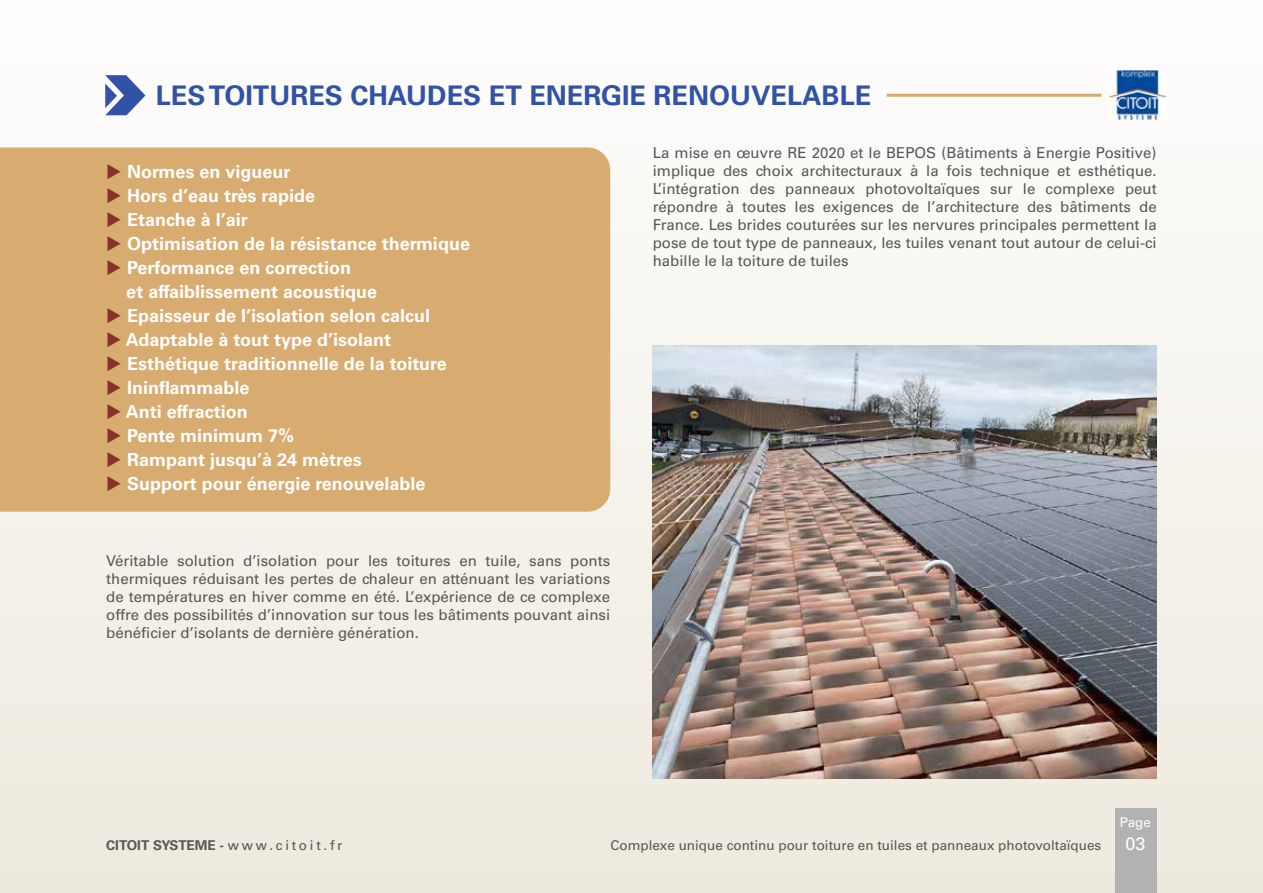
<style>
.page{position:relative;width:1263px;height:893px;background:#fff}
.page>*{position:absolute;margin:0;border:0;box-sizing:border-box;transform-origin:0 0}
.t1{font:700 27px "Univers LT Std";color:#3152a6}
.t2{font:700 18px/24px "Univers LT Std";color:#fff}
.t3{font:18px "Univers LT Std";color:#fff}
.t4{font:15px/18px "Univers LT Std";color:#575756;text-align:justify}
.t5{font:13.5px "Univers LT Std";color:#575756}
.t6{font:700 13.5px "Univers LT Std";color:#575756}
.t7{font:13.5px "Univers LT Std";color:#fff}
.s1{color:#88302c}
.s2{font-weight:400}
</style>
<div class="page">
<div style="left:0;top:0;width:1263px;height:893px;background:linear-gradient(to bottom,#fefefd,#ede8dc)"></div>
<div style="left:1115px;top:809px;width:42px;height:84px;background:#b3b2b2"></div>
<img style="left:653px;top:346px;width:504px;height:432px">
<div style="left:0;top:147px;width:610px;height:365px;background:#d8ab71"></div>
<svg style="left:105px;top:75px;width:40px;height:40px"></svg>
<hr style="left:887px;top:94px;width:214px;height:3px;background:#d8ab71">
<img style="left:1109px;top:70px;width:57px;height:50px">
<h1 class="t1" style="left:156px;top:79px;width:717px">LES TOITURES CHAUDES ET ENERGIE RENOUVELABLE</h1>
<p class="t2" style="left:106px;top:159px;width:186px"><span class="s1">◆</span> Normes en vigueur</p>
<p class="t2" style="left:106px;top:183px;width:210px"><span class="s1">◆</span> Hors d’eau très rapide</p>
<p class="t2" style="left:106px;top:207px;width:143px"><span class="s1">◆</span> Etanche à l’air</p>
<p class="t2" style="left:106px;top:231px;width:365px"><span class="s1">◆</span> Optimisation de la résistance thermique</p>
<p class="t2" style="left:126px;top:255px;width:252px;text-indent:-20px"><span class="s1">◆</span> Performance en correction<br>et affaiblissement acoustique</p>
<p class="t2" style="left:106px;top:303px;width:325px"><span class="s1">◆</span> Epaisseur de l’isolation selon calcul</p>
<p class="t2" style="left:106px;top:327px;width:286px"><span class="s1">◆</span> Adaptable à tout type d’isolant</p>
<p class="t2" style="left:106px;top:351px;width:342px"><span class="s1">◆</span> Esthétique traditionnelle de la toiture</p>
<p class="t2" style="left:106px;top:375px;width:145px"><span class="s1">◆</span> Ininflammable</p>
<p class="t2" style="left:106px;top:399px;width:143px"><span class="s1">◆</span> Anti effraction</p>
<p class="t2" style="left:106px;top:423px;width:189px"><span class="s1">◆</span> Pente minimum 7%</p>
<p class="t2" style="left:106px;top:447px;width:257px"><span class="s1">◆</span> Rampant jusqu’à 24 mètres</p>
<p class="t2" style="left:106px;top:471px;width:321px"><span class="s1">◆</span> Support pour énergie renouvelable</p>
<p class="t4" style="left:106px;top:552px;width:505px">Véritable solution d’isolation pour les toitures en tuile, sans ponts thermiques réduisant les pertes de chaleur en atténuant les variations de températures en hiver comme en été. L’expérience de ce complexe offre des possibilités d’innovation sur tous les bâtiments pouvant ainsi bénéficier d’isolants de dernière génération.</p>
<p class="t4" style="left:653px;top:144px;width:505px">La mise en œuvre RE 2020 et le BEPOS (Bâtiments à Energie Positive) implique des choix architecturaux à la fois technique et esthétique.<br>L’intégration des panneaux photovoltaïques sur le complexe peut répondre à toutes les exigences de l’architecture des bâtiments de France. Les brides couturées sur les nervures principales permettent la pose de tout type de panneaux, les tuiles venant tout autour de celui-ci habille le la toiture de tuiles</p>
<p class="t6" style="left:106px;top:837px;width:238px">CITOIT SYSTEME - <span class="s2">www.citoit.fr</span></p>
<p class="t5" style="left:610px;top:837px;width:492px">Complexe unique continu pour toiture en tuiles et panneaux photovoltaïques</p>
<p class="t7" style="left:1120px;top:814px;width:33px">Page</p>
<p class="t3" style="left:1125px;top:833px;width:22px">03</p>
</div>
